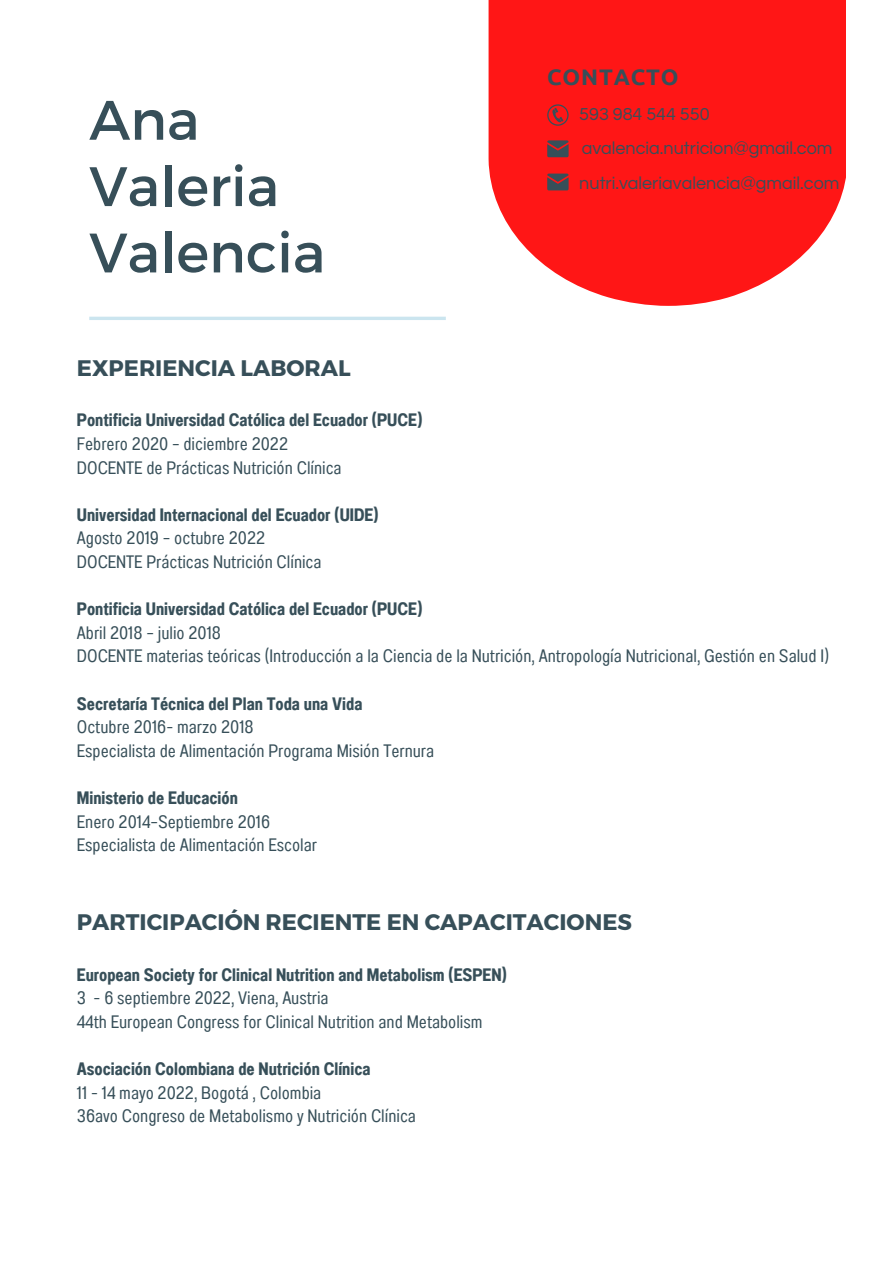
<style>
.page{position:relative;width:893px;height:1264px;background:#fff}
.page>*{position:absolute;margin:0;border:0;box-sizing:border-box;transform-origin:0 0}
.t1{font:55.5px/66.3px "Montserrat";color:#374f59}
.t2{font:700 22.5px "Montserrat";color:#374f59}
.t3{font:700 22.5px "Ubuntu";letter-spacing:.04em;color:#374f59}
.t4{font:18px/23.5px "Anantason Wd 62";color:#374f59}
.t5{font:18px "Anantason Bold Wd 62";color:#374f59}
.t6{font:18px "Questrial";color:#374f59}
</style>
<div class="page">
<svg style="left:488px;top:0;width:357px;height:306px;background:#fe2e2e"></svg>
<svg style="left:547px;top:104px;width:21px;height:22px"></svg>
<svg style="left:547px;top:173px;width:21px;height:17px"></svg>
<hr style="left:89px;top:317px;width:357px;height:3px;background:#cbe5ef">
<svg style="left:547px;top:140px;width:21px;height:17px"></svg>
<p class="t3" style="left:547px;top:64px;width:133px">CONTACTO</p>
<h1 class="t1" style="left:89px;top:84px;width:237px">Ana<br>Valeria<br>Valencia</h1>
<p class="t6" style="left:579px;top:105px;width:132px">593 984 544 550</p>
<p class="t6" style="left:581px;top:139px;width:252px">avalencia.nutricion@gmail.com</p>
<p class="t6" style="left:579px;top:174px;width:262px">nutri.valeriavalencia@gmail.com</p>
<p class="t2" style="left:77px;top:353px;width:275px">EXPERIENCIA LABORAL</p>
<p class="t5" style="left:77px;top:409px;width:347px">Pontificia Universidad Católica del Ecuador (PUCE)</p>
<p class="t4" style="left:77px;top:432px;width:266px">Febrero 2020 – diciembre 2022<br>DOCENTE de Prácticas Nutrición Clínica</p>
<p class="t5" style="left:77px;top:504px;width:303px">Universidad Internacional del Ecuador (UIDE)</p>
<p class="t4" style="left:77px;top:526px;width:246px">Agosto 2019 – octubre 2022<br>DOCENTE Prácticas Nutrición Clínica</p>
<p class="t5" style="left:77px;top:598px;width:347px">Pontificia Universidad Católica del Ecuador (PUCE)</p>
<p class="t4" style="left:77px;top:621px;width:753px">Abril 2018 – julio 2018<br>DOCENTE materias teóricas (Introducción a la Ciencia de la Nutrición, Antropología Nutricional, Gestión en Salud I)</p>
<p class="t5" style="left:77px;top:693px;width:287px">Secretaría Técnica del Plan Toda una Vida</p>
<p class="t4" style="left:77px;top:715px;width:359px">Octubre 2016- marzo 2018<br>Especialista de Alimentación Programa Misión Ternura</p>
<p class="t5" style="left:77px;top:787px;width:162px">Ministerio de Educación</p>
<p class="t4" style="left:77px;top:809px;width:241px">Enero 2014–Septiembre 2016<br>Especialista de Alimentación Escolar</p>
<p class="t2" style="left:77px;top:907px;width:556px">PARTICIPACIÓN RECIENTE EN CAPACITACIONES</p>
<p class="t5" style="left:77px;top:964px;width:431px">European Society for Clinical Nutrition and Metabolism (ESPEN)</p>
<p class="t4" style="left:77px;top:986px;width:407px">3 - 6 septiembre 2022, Viena, Austria<br>44th European Congress for Clinical Nutrition and Metabolism</p>
<p class="t5" style="left:77px;top:1058px;width:295px">Asociación Colombiana de Nutrición Clínica</p>
<p class="t4" style="left:77px;top:1080px;width:340px">11 - 14 mayo 2022, Bogotá , Colombia<br>36avo Congreso de Metabolismo y Nutrición Clínica</p>
</div>
